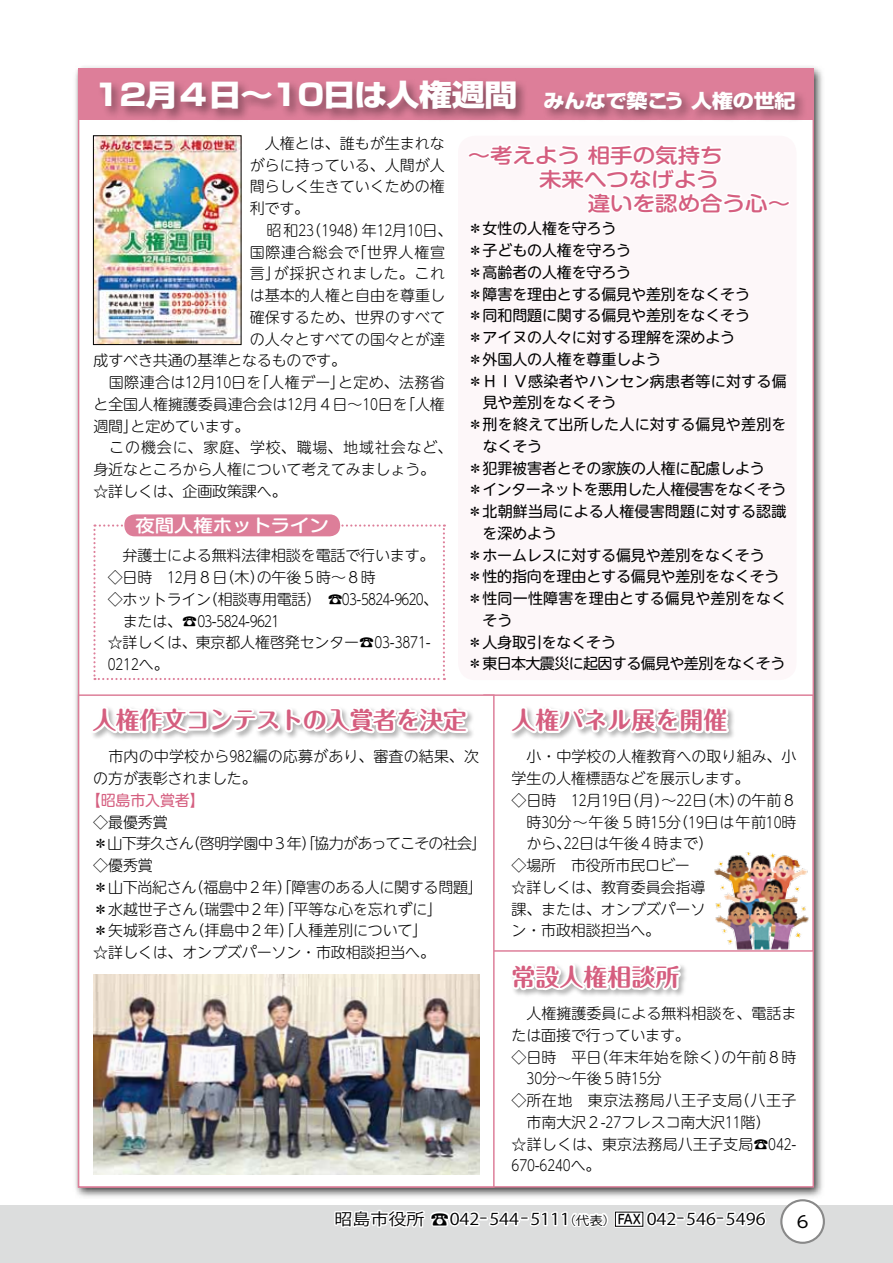
<style>
.page{position:relative;width:893px;height:1263px;background:#fff}
.page>*{position:absolute;margin:0;border:0;box-sizing:border-box;transform-origin:0 0}
.t1{font:800 29.7px "Shin Go Pro";letter-spacing:-.04em;color:#fff;scale:1.11 1}
.t2{font:700 24px "Maru Fo Pro";color:#d55e7f}
.t3{font:700 24px "Maru Fo Pro";letter-spacing:-.025em;color:#d55e7f}
.t4{font:500 20.25px "Shin M Go Pro";color:#d55e7f;scale:1.11 1}
.t5{font:800 18.9px "Shin Go Pro";letter-spacing:-.01em;color:#fff;scale:1.11 1}
.t6{font:500 17.55px "Shin M Go Pro";letter-spacing:-.01em;color:#fff;scale:1.11 1}
.t7{font:16.2px "Koz Go Pro";color:#000;scale:1.11 1}
.t8{font:16.2px "UD Shin Go Pro";color:#000;scale:1.11 1}
.t9{font:300 15px/21.8px "UD Shin M Go Pro";letter-spacing:-.01em;color:#000}
.t10{font:15px "UD Shin M Go Pro";letter-spacing:-.01em;color:#000}
.t11{font:15px "UD Shin M Go Pro";letter-spacing:.015em;color:#000}
.t12{font:300 15px/21.8px "UD Shin M Go Pro";letter-spacing:.01em;color:#000}
.t13{font:300 15px "UD Shin M Go Pro";letter-spacing:-.01em;color:#000;scale:.8 1}
.t14{font:300 15px "UD Shin M Go Pro";letter-spacing:-.065em;color:#000}
.t15{font:300 15px/21.8px "UD Shin M Go Pro";letter-spacing:.05em;color:#000}
.t16{font:300 15px "UD Shin M Go Pro";letter-spacing:.06em;color:#000}
.t17{font:15px "UD Shin M Go Pro";letter-spacing:-.035em;color:#000}
.t18{font:15px "UD Shin M Go Pro";letter-spacing:-.04em;color:#000}
.t19{font:300 15px "UD Shin M Go Pro";letter-spacing:-.05em;color:#000}
.t20{font:300 15px "UD Shin M Go Pro";letter-spacing:.035em;color:#000}
.t21{font:15px "UD Shin M Go Pro";letter-spacing:-.01em;color:#d55e7f}
.t22{font:12.15px "Koz Go Pro";color:#000;scale:1.11 1}
.s1{font-size:18px}
.s2{font-family:"UD Shin M Go Pro";font-weight:500;font-size:12.75px}
</style>
<div class="page">
<div style="left:0;top:1205px;width:893px;height:58px;background:#dcdddd"></div>
<div style="left:781px;top:1200px;width:43px;height:43px;background:#fff;border-radius:50%"></div>
<div style="left:780px;top:1199px;width:45px;height:45px;border:2px solid #898989;border-radius:50%"></div>
<svg style="left:334px;top:1210px;width:274px;height:18px"></svg>
<div style="left:614px;top:1210px;width:30px;height:18px;background:linear-gradient(to right,#343434,#2f2f2f);border-radius:2px"></div>
<div style="left:615px;top:1212px;width:28px;height:14px;background:#fff"></div>
<svg style="left:644px;top:1211px;width:123px;height:16px"></svg>
<div style="left:73px;top:64px;width:752px;height:1135px;background:#000;opacity:.75"></div>
<div style="left:79px;top:70px;width:734px;height:1117px;background:#fff"></div>
<div style="left:78px;top:68px;width:736px;height:52px;background:#dd7e99"></div>
<div style="left:97px;top:78px;width:710px;height:45px;background:#000;opacity:.4"></div>
<div style="left:509px;top:962px;width:179px;height:36px;background:#000;opacity:.3"></div>
<svg style="left:509px;top:962px;width:174px;height:36px"></svg>
<div style="left:458px;top:136px;width:338px;height:544px;background:#fdf7f9;border-radius:17px"></div>
<img style="left:95px;top:138px;width:144px;height:205px">
<div style="left:93px;top:136px;width:148px;height:209px;border:1px solid #000"></div>
<div style="left:90px;top:705px;width:385px;height:36px;background:#000;opacity:.3"></div>
<svg style="left:88px;top:514px;width:382px;height:223px"></svg>
<img style="left:93px;top:975px;width:386px;height:200px">
<div style="left:509px;top:705px;width:227px;height:36px;background:#000;opacity:.3"></div>
<svg style="left:507px;top:694px;width:228px;height:43px"></svg>
<img style="left:714px;top:852px;width:96px;height:99px">
<svg style="left:466px;top:64px;width:326px;height:59px"></svg>
<h1 class="t1" style="left:94px;top:71px;width:383px">12月４日～10日は人権週間</h1>
<p class="t5" style="left:543px;top:86px;width:229px">みんなで築こう人権の世紀</p>
<p class="t9" style="left:265px;top:132px;width:182px">人権とは、誰もが生まれな</p>
<p class="t9" style="left:250px;top:153px;width:197px">がらに持っている、人間が人</p>
<p class="t9" style="left:250px;top:175px;width:197px">間らしく生きていくための権</p>
<p class="t9" style="left:250px;top:197px;width:61px">利です。</p>
<p class="t9" style="left:362px;top:219px;width:92px">年12月10日、</p>
<p class="t15" style="left:351px;top:219px;width:95px;text-indent:-85px">昭和（2 3 1948）<br>「世界人権宣</p>
<p class="t15" style="left:274px;top:240px;width:173px;text-indent:-24px">国際連合総会で<br>が採択されました。これ</p>
<p class="t9" style="left:250px;top:262px;width:32px">言」</p>
<p class="t9" style="left:250px;top:284px;width:197px">は基本的人権と自由を尊重し</p>
<p class="t9" style="left:250px;top:306px;width:197px">確保するため、世界のすべて</p>
<p class="t9" style="left:250px;top:327px;width:197px">の人々とすべての国々とが達</p>
<p class="t9" style="left:94px;top:349px;width:254px">成すべき共通の基準となるものです。</p>
<p class="t9" style="left:338px;top:371px;width:108px">と定め、法務省</p>
<p class="t9" style="left:254px;top:371px;width:93px">「人権デー」</p>
<p class="t9" style="left:109px;top:371px;width:154px">国際連合は12月10日を</p>
<p class="t9" style="left:130px;top:393px;width:279px;text-indent:-37px">と全国人権擁護委員連合会は12月４日～10日をと定めています。</p>
<p class="t9" style="left:400px;top:393px;width:46px">「人権</p>
<p class="t9" style="left:93px;top:414px;width:46px">週間」</p>
<p class="t16" style="left:109px;top:436px;width:345px">この機会に、家庭、学校、職場、地域社会など、</p>
<p class="t9" style="left:93px;top:458px;width:343px">身近なところから人権について考えてみましょう。</p>
<p class="t9" style="left:93px;top:480px;width:195px">☆詳しくは、企画政策課へ。</p>
<p class="t6" style="left:136px;top:511px;width:176px">夜間人権ホットライン</p>
<p class="t9" style="left:257px;top:544px;width:179px;text-indent:-134px">弁護士による無料法律相談を電話で行います。の午後５時～８時</p>
<p class="t9" style="left:108px;top:566px;width:46px">◇日時</p>
<p class="t13" style="left:167px;top:565px;width:123px">12月８（日木）</p>
<p class="t9" style="left:108px;top:587px;width:105px">◇ホットライン</p>
<p class="t14" style="left:123px;top:609px;width:158px">または、☎03-5824-9621</p>
<p class="t9" style="left:108px;top:631px;width:324px">☆詳しくは、東京都人権啓発センター☎03-3871-</p>
<p class="t13" style="left:108px;top:652px;width:78px">0212へ。</p>
<p class="t14" style="left:203px;top:587px;width:237px">（相談専用電話( ☎03-5824-9620、</p>
<h3 class="t4" style="left:468px;top:139px;width:231px">～考えよう相手の気持ち</h3>
<h3 class="t4" style="left:539px;top:163px;width:164px">未来へつなげよう</h3>
<h3 class="t4" style="left:588px;top:187px;width:184px">違いを認め合う心~</h3>
<p class="t10" style="left:468px;top:216px;width:150px">＊女性の人権を守ろう</p>
<p class="t10" style="left:468px;top:238px;width:165px">＊子どもの人権を守ろう</p>
<p class="t10" style="left:468px;top:260px;width:165px">＊高齢者の人権を守ろう</p>
<p class="t10" style="left:468px;top:282px;width:284px">＊障害を理由とする偏見や差別をなくそう</p>
<p class="t10" style="left:468px;top:303px;width:284px">＊同和問題に関する偏見や差別をなくそう</p>
<p class="t10" style="left:468px;top:325px;width:269px">＊アイヌの人々に対する理解を深めよう</p>
<p class="t10" style="left:468px;top:347px;width:195px">＊外国人の人権を尊重しよう</p>
<p class="t11" style="left:468px;top:369px;width:320px">＊ＨＩＶ感染者やハンセン病患者等に対する偏</p>
<p class="t10" style="left:483px;top:390px;width:135px">見や差別をなくそう</p>
<p class="t11" style="left:468px;top:412px;width:320px">＊刑を終えて出所した人に対する偏見や差別を</p>
<p class="t10" style="left:483px;top:434px;width:61px">なくそう</p>
<p class="t10" style="left:468px;top:456px;width:299px">＊犯罪被害者とその家族の人権に配慮しよう</p>
<p class="t17" style="left:468px;top:477px;width:320px">＊インターネットを悪用した人権侵害をなくそう</p>
<p class="t11" style="left:468px;top:499px;width:320px">＊北朝鮮当局による人権侵害問題に対する認識</p>
<p class="t10" style="left:482px;top:521px;width:76px">を深めよう</p>
<p class="t10" style="left:467px;top:543px;width:299px">＊ホームレスに対する偏見や差別をなくそう</p>
<p class="t10" style="left:467px;top:564px;width:313px">＊性的指向を理由とする偏見や差別をなくそう</p>
<p class="t11" style="left:467px;top:586px;width:320px">＊性同一性障害を理由とする偏見や差別をなく</p>
<p class="t10" style="left:482px;top:608px;width:31px">そう</p>
<p class="t10" style="left:467px;top:630px;width:150px">＊人身取引をなくそう</p>
<p class="t18" style="left:467px;top:651px;width:319px">＊東日本大震災に起因する偏見や差別をなくそう</p>
<h2 class="t3" style="left:93px;top:701px;width:376px">人権作文コンテストの入賞者を決定</h2>
<p class="t12" style="left:93px;top:745px;width:387px;text-indent:15px">市内の中学校から982編の応募があり、審査の結果、次の方が表彰されました。</p>
<p class="t21" style="left:86px;top:788px;width:120px">【昭島市入賞者【</p>
<p class="t9" style="left:93px;top:810px;width:76px">◇最優秀賞</p>
<p class="t19" style="left:186px;top:831px;width:302px">（啓明学園中３年「）協力があってこその社会「</p>
<p class="t9" style="left:93px;top:832px;width:102px">＊山下芽久さん</p>
<p class="t9" style="left:93px;top:854px;width:61px">◇優秀賞</p>
<p class="t9" style="left:189px;top:875px;width:295px">（福島中２年「）障害のある人に関する問題「</p>
<p class="t9" style="left:190px;top:875px;width:254px;text-indent:-96px">＊山下尚紀さん<br>（瑞雲中２年「）平等な心を忘れずに「</p>
<p class="t9" style="left:190px;top:897px;width:239px;text-indent:-96px">＊水越世子さん<br>（拝島中２年「）人種差別について「</p>
<p class="t9" style="left:93px;top:919px;width:343px">＊矢城彩音さん<br>☆詳しくは、オンブズパーソン・市政相談担当へ。</p>
<h2 class="t2" style="left:512px;top:701px;width:217px">人権パネル展を開催</h2>
<p class="t9" style="left:527px;top:745px;width:271px">小・中学校の人権教育への取り組み、小</p>
<p class="t9" style="left:512px;top:767px;width:239px">学生の人権標語などを展示します。</p>
<p class="t9" style="left:737px;top:788px;width:61px">の午前８</p>
<p class="t9" style="left:512px;top:788px;width:46px">◇日時</p>
<p class="t9" style="left:527px;top:810px;width:271px">時30分～午後５時15 （分 19日は午前10時</p>
<p class="t13" style="left:564px;top:831px;width:188px">22日は午後４時まで(</p>
<p class="t13" style="left:571px;top:788px;width:218px">12月19 （日月）～22 （日木）</p>
<p class="t9" style="left:571px;top:832px;width:120px;text-indent:-44px">から、<br>市役所市民ロビー</p>
<p class="t9" style="left:511px;top:854px;width:195px">◇場所<br>☆詳しくは、教育委員会指導課、または、オンブズパーソン・市政相談担当へ。</p>
<h2 class="t2" style="left:512px;top:958px;width:169px">常設人権相談所</h2>
<p class="t9" style="left:527px;top:1002px;width:271px">人権擁護委員による無料相談を、電話ま</p>
<p class="t9" style="left:512px;top:1023px;width:180px">たは面接で行っています。</p>
<p class="t9" style="left:721px;top:1045px;width:77px">の午前８時</p>
<p class="t9" style="left:527px;top:1045px;width:137px;text-indent:-15px">◇日時<br>30分～午後５時15分</p>
<p class="t9" style="left:594px;top:1045px;width:137px">（年末年始を除く）</p>
<p class="t9" style="left:571px;top:1045px;width:32px">平日</p>
<p class="t9" style="left:512px;top:1089px;width:62px">◇所在地</p>
<p class="t9" style="left:527px;top:1110px;width:245px">市南大沢２-27フレスコ南大沢11階(</p>
<p class="t12" style="left:512px;top:1132px;width:286px">☆詳しくは、東京法務局八王子支局☎042-</p>
<p class="t13" style="left:512px;top:1153px;width:113px">670-6240へ。</p>
<p class="t9" style="left:735px;top:1089px;width:63px">（八王子</p>
<p class="t20" style="left:588px;top:1088px;width:156px">東京法務局八王子支局</p>
<p class="t7" style="left:334px;top:1208px;width:214px">昭島市役所 <span class="s1">☎</span>042-544-5111</p>
<p class="t7" style="left:647px;top:1208px;width:109px">042-546-5496</p>
<p class="t22" style="left:562px;top:1212px;width:72px">（代表）<span class="s2">FAX</span></p>
<p class="t8" style="left:797px;top:1208px;width:12px">6</p>
</div>
